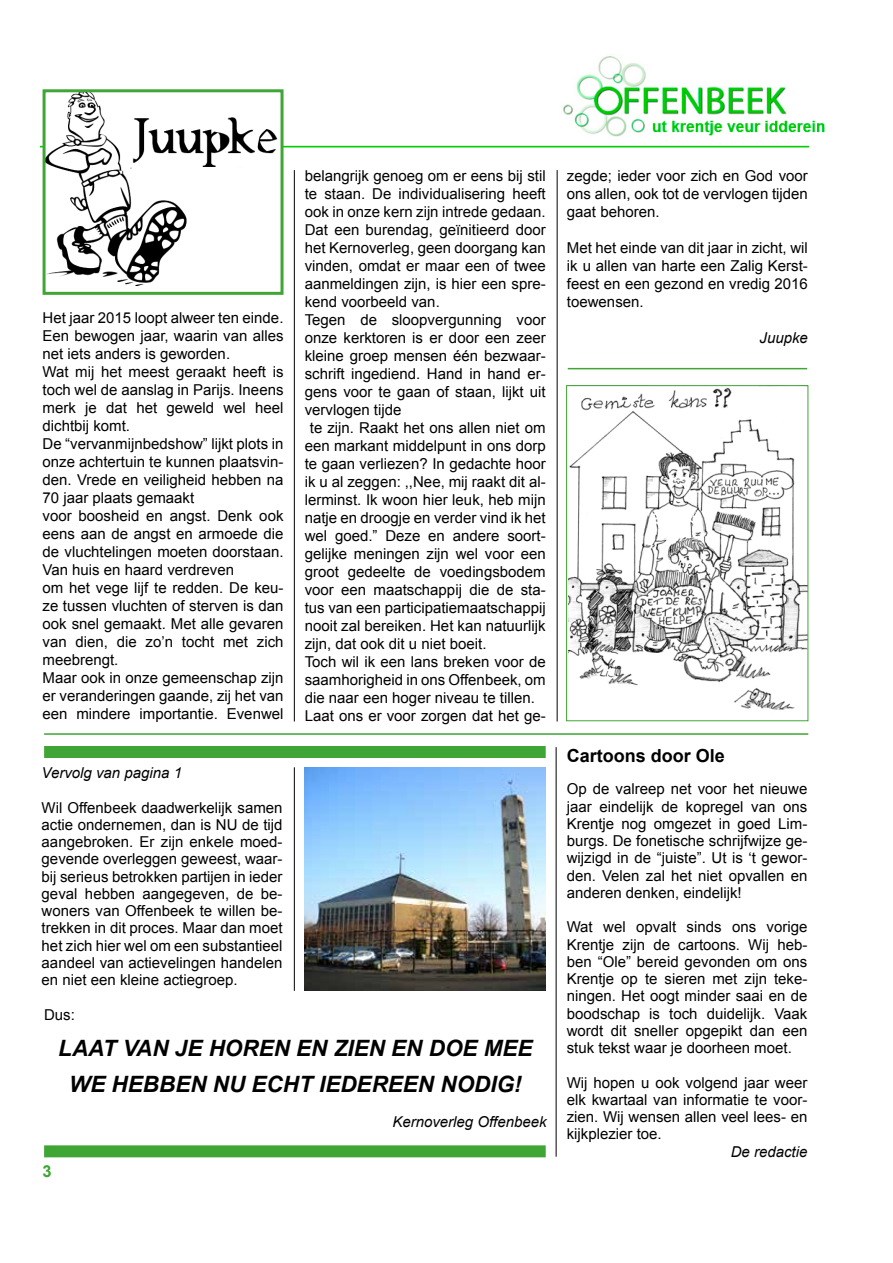
<style>
.page{position:relative;width:893px;height:1263px;background:#fff}
.page>*{position:absolute;margin:0;border:0;box-sizing:border-box;transform-origin:0 0}
.t1{font:italic 700 22.5px/36px "Arial";color:#000;text-align:center}
.t2{font:700 18px "Arial";color:#000}
.t3{font:700 16.5px "Arial";color:#3fa535}
.t4{font:15px/18px "Arial";color:#000;text-align:justify}
.t5{font:italic 15px "Arial";color:#000}
</style>
<div class="page">
<img style="left:40px;top:56px;width:785px;height:1102px">
<hr style="left:568px;top:368px;width:239px;height:1px;background:#3fa535">
<hr style="left:44px;top:733px;width:764px;height:2px;background:#3fa535">
<hr style="left:294px;top:170px;width:1px;height:551px;background:#000">
<hr style="left:294px;top:767px;width:1px;height:224px;background:#000">
<hr style="left:556px;top:747px;width:1px;height:410px;background:#000">
<hr style="left:557px;top:170px;width:1px;height:551px;background:#000">
<img style="left:47px;top:93px;width:233px;height:192px">
<div style="left:43px;top:89px;width:241px;height:206px;border:3px solid #3fa535"></div>
<img style="left:568px;top:387px;width:238px;height:332px">
<div style="left:566px;top:385px;width:242px;height:336px;border:1px solid #3fa535"></div>
<img style="left:305px;top:767px;width:241px;height:224px">
<div style="left:44px;top:1145px;width:502px;height:12px;background:#3fa535"></div>
<div style="left:44px;top:746px;width:502px;height:12px;background:#3fa535"></div>
<p class="t4" style="left:43px;top:309px;width:242px;text-align:left">Het jaar 2015 loopt alweer ten einde.<br>Een bewogen jaar, waarin van alles net iets anders is geworden.<br>Wat mij het meest geraakt heeft is toch wel de aanslag in Parijs. Ineens merk je dat het geweld wel heel dichtbij komt.<br>De “vervanmijnbedshow” lijkt plots in onze achtertuin te kunnen plaatsvin&shy;den. Vrede en veiligheid hebben na<br>70 jaar plaats gemaakt<br>voor boosheid en angst. Denk ook eens aan de angst en armoede die de vluchtelingen moeten doorstaan.<br>Van huis en haard verdreven<br>om het vege lijf te redden. De keu&shy;ze tussen vluchten of sterven is dan ook snel gemaakt. Met alle gevaren van dien, die zo’n tocht met zich meebrengt.<br>Maar ook in onze gemeenschap zijn er veranderingen gaande, zij het van een mindere importantie. Evenwel</p>
<p class="t5" style="left:42px;top:763px;width:142px">Vervolg van pagina 1</p>
<p class="t4" style="left:42px;top:799px;width:242px;line-height:17.2px">Wil Offenbeek daadwerkelijk samen actie ondernemen, dan is NU de tijd aangebroken. Er zijn enkele moed&shy;gevende overleggen geweest, waar&shy;bij serieus betrokken partijen in ieder geval hebben aangegeven, de be&shy;woners van Offenbeek te willen be&shy;trekken in dit proces. Maar dan moet het zich hier wel om een substantieel aandeel van actievelingen handelen en niet een kleine actiegroep.</p>
<p class="t4" style="left:305px;top:167px;width:242px">belangrijk genoeg om er eens bij stil</p>
<p class="t4" style="left:305px;top:185px;width:242px">te staan. De individualisering heeft</p>
<p class="t4" style="left:305px;top:203px;width:242px">ook in onze kern zijn intrede gedaan.</p>
<p class="t4" style="left:305px;top:221px;width:242px">Dat een burendag, geïnitieerd door</p>
<p class="t4" style="left:305px;top:239px;width:242px">het Kernoverleg, geen doorgang kan</p>
<p class="t4" style="left:305px;top:257px;width:242px">vinden, omdat er maar een of twee</p>
<p class="t4" style="left:305px;top:275px;width:242px">aanmeldingen zijn, is hier een spre-</p>
<p class="t4" style="left:305px;top:293px;width:137px">kend voorbeeld van.</p>
<p class="t4" style="left:305px;top:311px;width:242px">Tegen de sloopvergunning voor</p>
<p class="t4" style="left:305px;top:329px;width:242px">onze kerktoren is er door een zeer</p>
<p class="t4" style="left:305px;top:347px;width:242px">kleine groep mensen één bezwaar-</p>
<p class="t4" style="left:305px;top:365px;width:242px">schrift ingediend. Hand in hand er-</p>
<p class="t4" style="left:305px;top:383px;width:242px">gens voor te gaan of staan, lijkt uit</p>
<p class="t4" style="left:305px;top:401px;width:98px">vervlogen tijde</p>
<p class="t4" style="left:310px;top:419px;width:237px">te zijn. Raakt het ons allen niet om</p>
<p class="t4" style="left:305px;top:437px;width:242px">een markant middelpunt in ons dorp</p>
<p class="t4" style="left:305px;top:455px;width:242px">te gaan verliezen? In gedachte hoor</p>
<p class="t4" style="left:305px;top:473px;width:242px">ik u al zeggen: ,,Nee, mij raakt dit al-</p>
<p class="t4" style="left:305px;top:491px;width:242px">lerminst. Ik woon hier leuk, heb mijn</p>
<p class="t4" style="left:305px;top:509px;width:242px">natje en droogje en verder vind ik het</p>
<p class="t4" style="left:305px;top:527px;width:242px">wel goed.” Deze en andere soort-</p>
<p class="t4" style="left:305px;top:545px;width:242px">gelijke meningen zijn wel voor een</p>
<p class="t4" style="left:305px;top:563px;width:242px">groot gedeelte de voedingsbodem</p>
<p class="t4" style="left:305px;top:581px;width:242px">voor een maatschappij die de sta-</p>
<p class="t4" style="left:305px;top:599px;width:242px">tus van een participatiemaatschappij</p>
<p class="t4" style="left:305px;top:617px;width:242px">nooit zal bereiken. Het kan natuurlijk</p>
<p class="t4" style="left:305px;top:635px;width:183px">zijn, dat ook dit u niet boeit.</p>
<p class="t4" style="left:305px;top:653px;width:242px">Toch wil ik een lans breken voor de</p>
<p class="t4" style="left:305px;top:671px;width:242px">saamhorigheid in ons Offenbeek, om</p>
<p class="t4" style="left:305px;top:689px;width:232px">die naar een hoger niveau te tillen.</p>
<p class="t4" style="left:305px;top:707px;width:242px">Laat ons er voor zorgen dat het ge-</p>
<p class="t4" style="left:44px;top:1006px;width:32px">Dus:</p>
<h1 class="t1" style="left:58px;top:1031px;width:476px">LAAT VAN JE HOREN EN ZIEN EN DOE MEE<br>WE HEBBEN NU ECHT IEDEREEN NODIG!</h1>
<p class="t5" style="left:392px;top:1112px;width:156px">Kernoverleg Offenbeek</p>
<p class="t3" style="left:43px;top:1160px;width:11px">3</p>
<p class="t4" style="left:567px;top:167px;width:242px">zegde; ieder voor zich en God voor ons allen, ook tot de vervlogen tijden gaat behoren.</p>
<p class="t4" style="left:567px;top:239px;width:242px">Met het einde van dit jaar in zicht, wil ik u allen van harte een Zalig Kerst&shy;feest en een gezond en vredig 2016 toewensen.</p>
<p class="t5" style="left:759px;top:328px;width:50px">Juupke</p>
<p class="t2" style="left:567px;top:744px;width:160px">Cartoons door Ole</p>
<p class="t4" style="left:567px;top:781px;width:242px;line-height:17.2px">Op de valreep net voor het nieuwe jaar eindelijk de kopregel van ons Krentje nog omgezet in goed Lim&shy;burgs. De fonetische schrijfwijze ge&shy;wijzigd in de “juiste”. Ut is ‘t gewor&shy;den. Velen zal het niet opvallen en anderen denken, eindelijk!</p>
<p class="t4" style="left:567px;top:919px;width:242px;line-height:17.2px">Wat wel opvalt sinds ons vorige Krentje zijn de cartoons. Wij heb&shy;ben “Ole” bereid gevonden om ons Krentje op te sieren met zijn teke&shy;ningen. Het oogt minder saai en de boodschap is toch duidelijk. Vaak wordt dit sneller opgepikt dan een stuk tekst waar je doorheen moet.</p>
<p class="t4" style="left:567px;top:1074px;width:242px;line-height:17.2px">Wij hopen u ook volgend jaar weer elk kwartaal van informatie te voor&shy;zien. Wij wensen allen veel lees- en kijkplezier toe.</p>
<p class="t5" style="left:731px;top:1142px;width:78px">De redactie</p>
</div>
